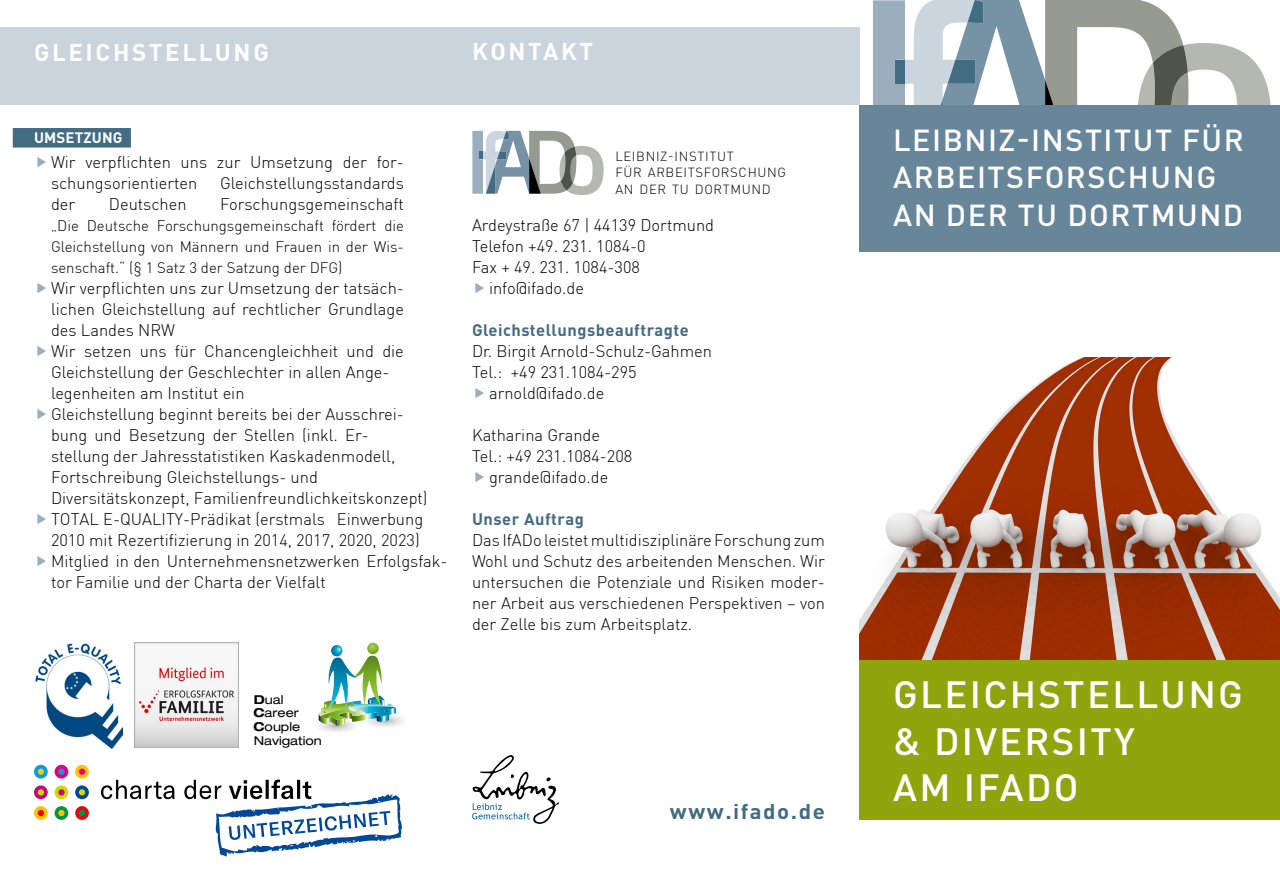
<style>
.page{position:relative;width:1280px;height:893px;background:#fff}
.page>*{position:absolute;margin:0;border:0;box-sizing:border-box;transform-origin:0 0}
.t1{font:500 37.5px "DIN Pro";letter-spacing:.06em;color:#fff}
.t2{font:500 30px/37.5px "DIN Pro";letter-spacing:.05em;color:#fff}
.Ü_weiß{font:700 24px "DIN Pro";letter-spacing:.11em;color:#fff}
.t3{font:700 21px "DIN Pro";letter-spacing:.07em;color:#436b81;scale:1.06 1}
._06_Fließtext{font:300 16.5px/21px "DIN Pro";color:#000}
._06_Fließtext-2{font:700 16.5px "DIN Pro";letter-spacing:.03em;color:#436b81}
.t4{font:300 15px/21px "DIN Pro";color:#000;text-align:justify}
.Sublines_Absätze{font:700 15px "DIN Pro";letter-spacing:.01em;color:#fff}
.t5{font:300 13.05px/16.5px "DIN Pro";letter-spacing:.05em;color:#000}
.t6{font:expanded 12.3px/13.6px "Helvetica Neue LT Pro";color:#000}
.s1{font-weight:700}
</style>
<div class="page">
<svg style="left:873px;top:0;width:398px;height:105px"></svg>
<div style="left:0;top:28px;width:859px;height:77px;background:#cad4dd"></div>
<img style="left:859px;top:357px;width:421px;height:303px">
<div style="left:859px;top:105px;width:421px;height:147px;background:#67869a"></div>
<div style="left:859px;top:660px;width:421px;height:160px;background:#8ea50d"></div>
<div style="left:13px;top:128px;width:118px;height:20px;background:#436b81"></div>
<svg style="left:472px;top:131px;width:132px;height:64px"></svg>
<svg style="left:472px;top:755px;width:87px;height:69px"></svg>
<img style="left:35px;top:643px;width:87px;height:105px">
<img style="left:135px;top:643px;width:104px;height:104px">
<div style="left:315px;top:719px;width:43px;height:14px;background:#fbfbfb;border-radius:50%"></div>
<div style="left:318px;top:720px;width:37px;height:12px;background:#f5f6f6;border-radius:50%"></div>
<div style="left:319px;top:720px;width:35px;height:11px;background:#f2f2f3;border-radius:50%"></div>
<div style="left:321px;top:721px;width:31px;height:10px;background:#eeeded;border-radius:50%"></div>
<div style="left:323px;top:721px;width:27px;height:9px;background:#e7e7e8;border-radius:50%"></div>
<div style="left:326px;top:722px;width:21px;height:7px;background:#ddd;border-radius:50%"></div>
<div style="left:328px;top:723px;width:17px;height:6px;background:#d8d9d8;border-radius:50%"></div>
<img style="left:318px;top:643px;width:85px;height:85px">
<div style="left:34px;top:765px;width:14px;height:14px;background:#009fe3;border-radius:50%"></div>
<div style="left:38px;top:768px;width:6px;height:7px;background:#fdc300;border-radius:50%"></div>
<div style="left:55px;top:765px;width:13px;height:14px;background:#e6007d;border-radius:50%"></div>
<svg style="left:58px;top:768px;width:7px;height:7px"></svg>
<div style="left:75px;top:765px;width:14px;height:14px;background:#fdc300;border-radius:50%"></div>
<div style="left:79px;top:768px;width:6px;height:7px;background:#e6007d;border-radius:50%"></div>
<div style="left:34px;top:785px;width:14px;height:14px;background:#c00880;border-radius:50%"></div>
<svg style="left:38px;top:789px;width:6px;height:6px"></svg>
<div style="left:55px;top:785px;width:13px;height:14px;background:#d3d800;border-radius:50%"></div>
<div style="left:58px;top:789px;width:7px;height:6px;background:#c00880;border-radius:50%"></div>
<svg style="left:75px;top:785px;width:14px;height:14px"></svg>
<svg style="left:79px;top:789px;width:6px;height:6px"></svg>
<div style="left:34px;top:806px;width:14px;height:14px;background:#fdc300;border-radius:50%"></div>
<svg style="left:38px;top:810px;width:6px;height:6px"></svg>
<div style="left:55px;top:806px;width:13px;height:14px;background:#009641;border-radius:50%"></div>
<div style="left:58px;top:810px;width:7px;height:6px;background:#fdc300;border-radius:50%"></div>
<svg style="left:75px;top:806px;width:14px;height:14px"></svg>
<svg style="left:79px;top:810px;width:6px;height:6px"></svg>
<svg style="left:101px;top:780px;width:301px;height:77px"></svg>
<p class="Ü_weiß" style="left:34px;top:37px;width:236px">GLEICHSTELLUNG</p>
<p class="Ü_weiß" style="left:472px;top:35px;width:123px">KONTAKT</p>
<p class="Sublines_Absätze" style="left:34px;top:128px;width:90px">UMSETZUNG</p>
<p class="_06_Fließtext" style="left:51px;top:151px;width:354px">Wir verpflichten uns zur Umsetzung der for&shy;schungsorientierten</p>
<p class="_06_Fließtext" style="left:220px;top:172px;width:185px">Gleichstellungsstandards</p>
<p class="t5" style="left:615px;top:147px;width:172px">LEIBNIZ-INSTITUT<br>FÜR ARBEITSFORSCHUNG<br>AN DER TU DORTMUND</p>
<p class="_06_Fließtext" style="left:51px;top:193px;width:26px">der</p>
<p class="_06_Fließtext" style="left:109px;top:193px;width:79px">Deutschen</p>
<p class="_06_Fließtext" style="left:220px;top:193px;width:185px">Forschungsgemeinschaft</p>
<p class="t4" style="left:51px;top:215px;width:354px">„Die Deutsche Forschungsgemeinschaft fördert die Gleichstellung von Männern und Frauen in der Wis&shy;senschaft.“ (§ 1 Satz 3 der Satzung der DFG)</p>
<p class="_06_Fließtext" style="left:51px;top:277px;width:354px;text-align:justify">Wir verpflichten uns zur Umsetzung der tatsäch&shy;lichen Gleichstellung auf rechtlicher Grundlage des Landes NRW</p>
<p class="_06_Fließtext" style="left:51px;top:340px;width:354px">Wir setzen uns für Chancengleichheit und die<br>Gleichstellung der Geschlechter in allen Ange&shy;legenheiten am Institut ein</p>
<p class="_06_Fließtext" style="left:51px;top:403px;width:378px">Gleichstellung beginnt bereits bei der Ausschrei&shy;bung und Besetzung der Stellen (inkl. Er&shy;stellung der Jahresstatistiken Kaskadenmodell, Fortschreibung Gleichstellungs- und Diversitätskonzept, Familienfreundlichkeitskonzept)</p>
<p class="_06_Fließtext" style="left:51px;top:508px;width:374px">TOTAL E-QUALITY-Prädikat (erstmals Einwerbung<br>2010 mit Rezertifizierung in 2014, 2017, 2020, 2023)</p>
<p class="_06_Fließtext" style="left:51px;top:550px;width:398px">Mitglied in den Unternehmensnetzwerken Erfolgsfak&shy;tor Familie und der Charta der Vielfalt</p>
<p class="t6" style="left:254px;top:692px;width:70px"><span class="s1">D</span>ual<br><span class="s1">C</span>areer<br><span class="s1">C</span>ouple<br>Navigation</p>
<p class="_06_Fließtext" style="left:472px;top:214px;width:244px">Ardeystraße 67 | 44139 Dortmund</p>
<p class="_06_Fließtext" style="left:472px;top:235px;width:175px">Telefon +49. 231. 1084-0</p>
<p class="_06_Fließtext" style="left:472px;top:256px;width:170px">Fax + 49. 231. 1084-308</p>
<p class="_06_Fließtext" style="left:489px;top:277px;width:97px">info@ifado.de</p>
<p class="_06_Fließtext-2" style="left:472px;top:319px;width:218px">Gleichstellungsbeauftragte</p>
<p class="_06_Fließtext" style="left:472px;top:340px;width:242px">Dr. Birgit Arnold-Schulz-Gahmen</p>
<p class="_06_Fließtext" style="left:472px;top:361px;width:166px">Tel.: +49 231.1084-295</p>
<p class="_06_Fließtext" style="left:489px;top:382px;width:117px">arnold@ifado.de</p>
<p class="_06_Fließtext" style="left:472px;top:424px;width:130px">Katharina Grande</p>
<p class="_06_Fließtext" style="left:472px;top:445px;width:162px">Tel.: +49 231.1084-208</p>
<p class="_06_Fließtext" style="left:489px;top:466px;width:121px">grande@ifado.de</p>
<p class="_06_Fließtext-2" style="left:472px;top:508px;width:113px">Unser Auftrag</p>
<p class="_06_Fließtext" style="left:472px;top:529px;width:354px;text-align:justify">Das IfADo leistet multidisziplinäre Forschung zum Wohl und Schutz des arbeitenden Menschen. Wir untersuchen die Potenziale und Risiken moder&shy;ner Arbeit aus verschiedenen Perspektiven – von der Zelle bis zum Arbeitsplatz.</p>
<p class="t3" style="left:670px;top:798px;width:148px">www.ifado.de</p>
<p class="t2" style="left:893px;top:120px;width:352px">LEIBNIZ-INSTITUT FÜR</p>
<p class="t2" style="left:893px;top:158px;width:352px">ARBEITSFORSCHUNG<br>AN DER TU DORTMUND</p>
<p class="t1" style="left:893px;top:670px;width:351px">GLEICHSTELLUNG</p>
<p class="t1" style="left:893px;top:717px;width:243px">&amp; DIVERSITY</p>
<p class="t1" style="left:893px;top:763px;width:187px">AM IFADO</p>
</div>
